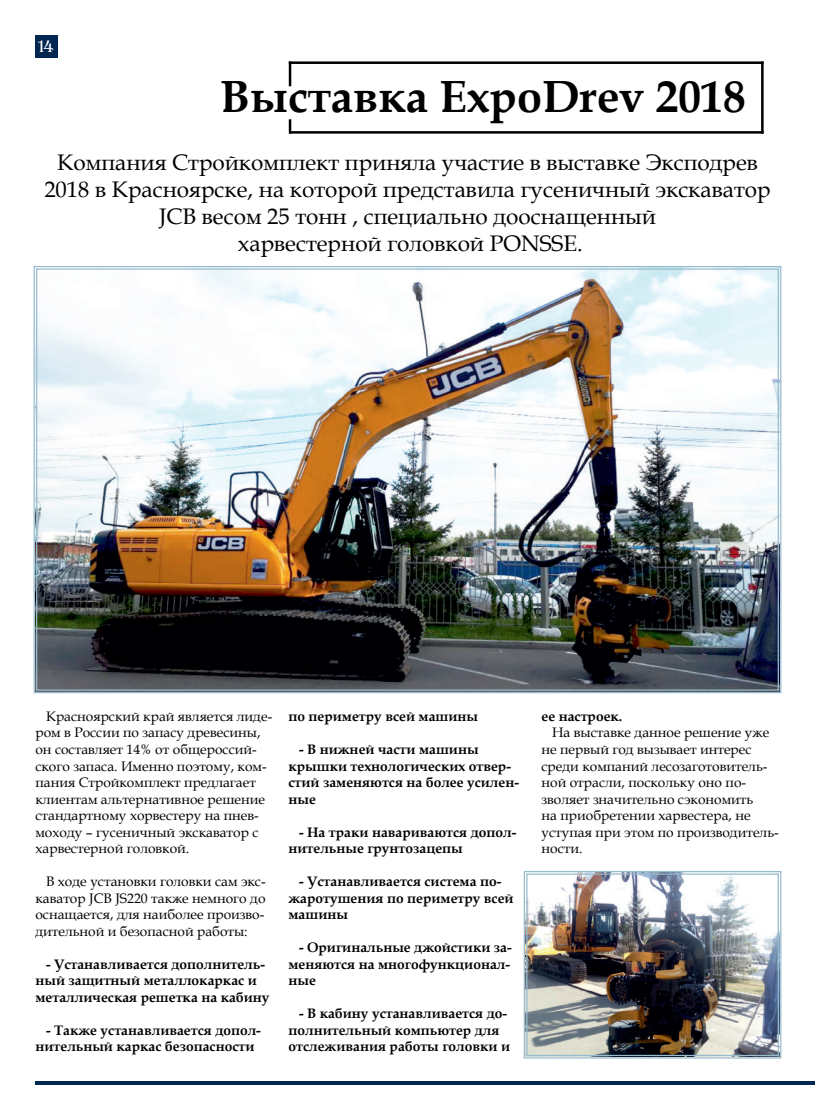
<style>
.page{position:relative;width:815px;height:1117px;background:#fff}
.page>*{position:absolute;margin:0;border:0;box-sizing:border-box;transform-origin:0 0}
.t1{font:700 45px "Book Antiqua";color:#000}
.t2{font:22.5px/27px "Book Antiqua";color:#000;text-align:center}
.t3{font:17.5px "Algerian Bas D";color:#fff}
.t4{font:13.75px/16.5px "Book Antiqua";color:#000}
.t5{font:700 13.75px/16.5px "Book Antiqua";color:#000}
</style>
<div class="page">
<img style="left:33px;top:266px;width:749px;height:427px">
<hr style="left:35px;top:1081px;width:780px;height:4px;background:#002652">
<div style="left:35px;top:35px;width:23px;height:23px;background:#002652"></div>
<img style="left:523px;top:871px;width:259px;height:187px">
<div style="left:526px;top:873px;width:253px;height:182px;border:1px solid #98bccd"></div>
<hr style="left:761px;top:61px;width:3px;height:73px;background:#000">
<hr style="left:289px;top:131px;width:475px;height:3px;background:#000">
<hr style="left:289px;top:61px;width:2px;height:25px;background:#000">
<svg style="left:289px;top:119px;width:2px;height:15px"></svg>
<hr style="left:289px;top:61px;width:475px;height:3px;background:#000">
<p class="t3" style="left:39px;top:38px;width:16px">14</p>
<h1 class="t1" style="left:220px;top:66px;width:527px">Выставка ExpoDrev 2018</h1>
<h2 class="t2" style="left:44px;top:149px;width:728px">Компания Стройкомплект приняла участие в выставке Эксподрев 2018 в Красноярске, на которой представила гусеничный экскаватор JCB весом 25 тонн , специально дооснащенный<br>харвестерной головкой PONSSE.</h2>
<p class="t4" style="left:35px;top:707px;width:238px;text-indent:11px">Красноярский край является лиде&shy;ром в России по запасу древесины, он составляет 14% от общероссий&shy;ского запаса. Именно поэтому, ком&shy;пания Стройкомплект предлагает клиентам альтернативное решение стандартному хорвестеру на пнев&shy;моходу – гусеничный экскаватор с харвестерной головкой.</p>
<p class="t4" style="left:35px;top:872px;width:232px;text-align:justify;text-indent:11px">В ходе установки головки сам экс&shy;каватор JCB JS220 также немного до оснащается, для наиболее произво&shy;дительной и безопасной работы:</p>
<p class="t5" style="left:35px;top:955px;width:236px;text-indent:11px">- Устанавливается дополнитель&shy;ный защитный металлокаркас и металлическая решетка на кабину</p>
<p class="t5" style="left:35px;top:1021px;width:227px;text-indent:11px">- Также устанавливается допол&shy;нительный каркас безопасности</p>
<p class="t5" style="left:288px;top:707px;width:191px">по периметру всей машины</p>
<p class="t5" style="left:288px;top:740px;width:232px;text-indent:11px">- В нижней части машины крышки технологических отвер&shy;стий заменяются на более усилен&shy;ные</p>
<p class="t5" style="left:288px;top:823px;width:229px;text-indent:11px">- На траки навариваются допол&shy;нительные грунтозацепы</p>
<p class="t5" style="left:288px;top:872px;width:227px;text-indent:11px">- Устанавливается система по&shy;жаротушения по периметру всей машины</p>
<p class="t5" style="left:288px;top:938px;width:225px;text-align:justify;text-indent:11px">- Оригинальные джойстики за&shy;меняются на многофункционал&shy;ные</p>
<p class="t5" style="left:288px;top:1004px;width:223px;text-indent:11px">- В кабину устанавливается до&shy;полнительный компьютер для отслеживания работы головки и</p>
<p class="t5" style="left:541px;top:707px;width:82px">ее настроек.</p>
<p class="t4" style="left:541px;top:724px;width:239px;text-indent:11px">На выставке данное решение уже не первый год вызывает интерес среди компаний лесозаготовитель&shy;ной отрасли, поскольку оно по&shy;зволяет значительно сэкономить<br>на приобретении харвестера, не уступая при этом по производитель&shy;ности.</p>
</div>
